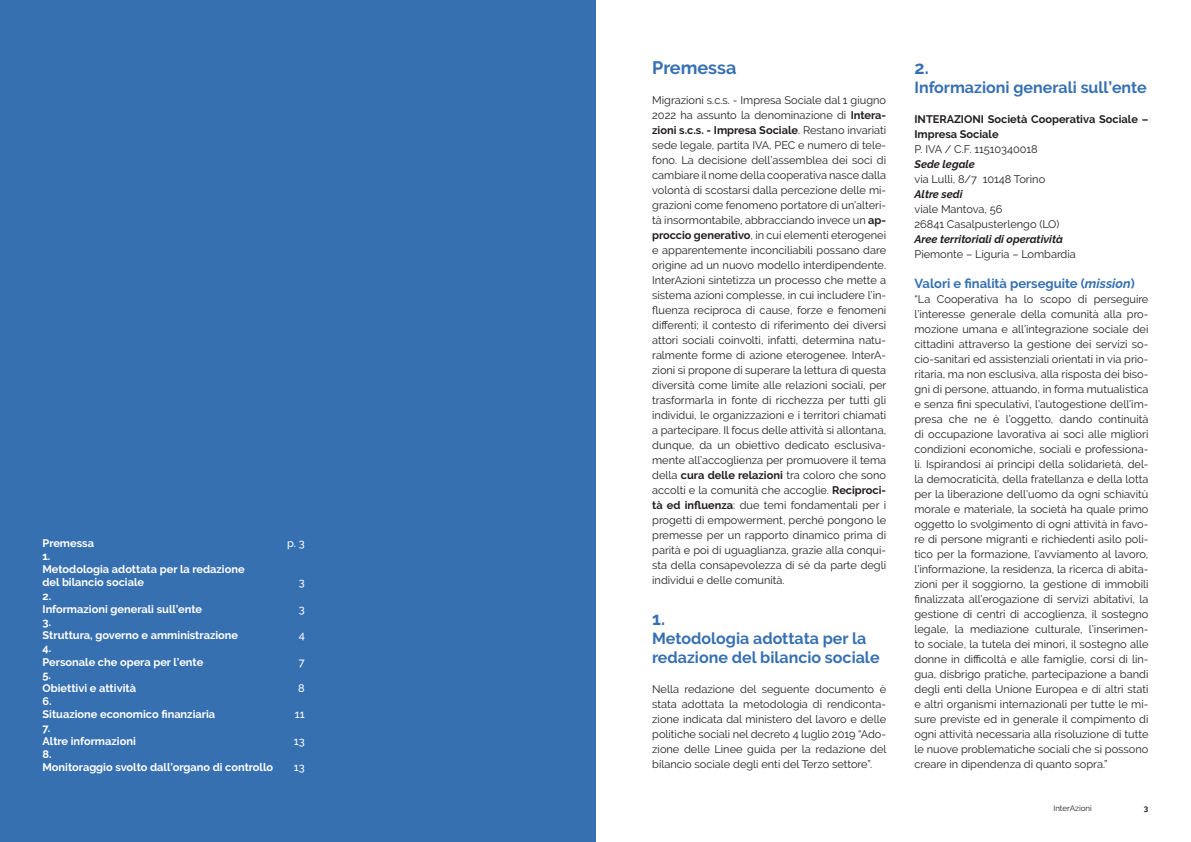
<style>
.page{position:relative;width:1191px;height:842px;background:#fff}
.page>*{position:absolute;margin:0;border:0;box-sizing:border-box;transform-origin:0 0}
.t1{font:700 18px "Raleway";color:#3770b1}
.t2{font:700 16px/19.2px "Raleway";color:#3770b1}
.t3{font:700 13px "Raleway";color:#3770b1}
.t4{font:11px/15px "Raleway";color:#231f20;text-align:justify}
.t5{font:700 11px/13.2px "Raleway";color:#fff}
.t6{font:700 11px/15px "Raleway";color:#231f20}
.t7{font:italic 700 11px "Raleway";color:#231f20}
.t8{font:500 11px "Raleway";color:#fff}
.t9{font:8px "Raleway";color:#231f20}
.t10{font:700 8px "Raleway";color:#231f20}
.s1{font-weight:700}
.s2{font-style:italic}
</style>
<div class="page">
<div style="left:0;top:0;width:595px;height:842px;background:#3770b1"></div>
<p class="t5" style="left:43px;top:536px;width:232px">Premessa<br>1.<br>Metodologia adottata per la redazione<br>del bilancio sociale<br>2.<br>Informazioni generali sull’ente<br>3.<br>Struttura, governo e amministrazione<br>4.<br>Personale che opera per l’ente<br>5.<br>Obiettivi e attività<br>6.<br>Situazione economico finanziaria<br>7.<br>Altre informazioni<br>8.<br>Monitoraggio svolto dall’organo di controllo</p>
<p class="t8" style="left:287px;top:536px;width:19px">p. 3</p>
<p class="t8" style="left:299px;top:576px;width:7px">3</p>
<p class="t8" style="left:299px;top:602px;width:7px">3</p>
<p class="t8" style="left:299px;top:629px;width:8px">4</p>
<p class="t8" style="left:299px;top:655px;width:7px">7</p>
<p class="t8" style="left:298px;top:682px;width:8px">8</p>
<p class="t8" style="left:295px;top:708px;width:11px">11</p>
<p class="t8" style="left:294px;top:734px;width:12px">13</p>
<p class="t8" style="left:294px;top:761px;width:12px">13</p>
<h1 class="t1" style="left:652px;top:57px;width:86px">Premessa</h1>
<p class="t4" style="left:652px;top:92px;width:236px">Migrazioni s.c.s. - Impresa Sociale dal 1 giugno 2022 ha assunto la denominazione di <span class="s1">Intera&shy;zioni s.c.s. - Impresa Sociale</span>. Restano invariati sede legale, partita IVA, PEC e numero di tele&shy;fono. La decisione dell’assemblea dei soci di cambiare il nome della cooperativa nasce dalla volontà di scostarsi dalla percezione delle mi&shy;grazioni come fenomeno portatore di un’alteri&shy;tà insormontabile, abbracciando invece un <span class="s1">ap&shy;proccio generativo</span>, in cui elementi eterogenei e apparentemente inconciliabili possano dare origine ad un nuovo modello interdipendente.<br>InterAzioni sintetizza un processo che mette a sistema azioni complesse, in cui includere l’in&shy;fluenza reciproca di cause, forze e fenomeni differenti; il contesto di riferimento dei diversi attori sociali coinvolti, infatti, determina natu&shy;ralmente forme di azione eterogenee. InterA&shy;zioni si propone di superare la lettura di questa diversità come limite alle relazioni sociali, per trasformarla in fonte di ricchezza per tutti gli individui, le organizzazioni e i territori chiamati a partecipare. Il focus delle attività si allontana, dunque, da un obiettivo dedicato esclusiva&shy;mente all’accoglienza per promuovere il tema della <span class="s1">cura delle relazioni</span> tra coloro che sono accolti e la comunità che accoglie. <span class="s1">Reciproci&shy;tà ed influenza</span>: due temi fondamentali per i progetti di empowerment, perché pongono le premesse per un rapporto dinamico prima di parità e poi di uguaglianza, grazie alla conqui&shy;sta della consapevolezza di sé da parte degli individui e delle comunità.</p>
<h1 class="t1" style="left:652px;top:608px;width:14px">1.</h1>
<h2 class="t2" style="left:652px;top:629px;width:229px">Metodologia adottata per la redazione del bilancio sociale</h2>
<p class="t4" style="left:652px;top:682px;width:236px">Nella redazione del seguente documento è stata adottata la metodologia di rendiconta&shy;zione indicata dal ministero del lavoro e delle politiche sociali nel decreto 4 luglio 2019 “Ado&shy;zione delle Linee guida per la redazione del bilancio sociale degli enti del Terzo settore”.</p>
<h1 class="t1" style="left:914px;top:57px;width:16px">2.</h1>
<h2 class="t2" style="left:914px;top:78px;width:234px">Informazioni generali sull’ente</h2>
<p class="t6" style="left:914px;top:111px;width:235px">INTERAZIONI Società Cooperativa Sociale –<br>Impresa Sociale</p>
<p class="t4" style="left:914px;top:141px;width:125px">P. IVA / C.F. 11510340018</p>
<p class="t7" style="left:914px;top:158px;width:62px">Sede legale</p>
<p class="t4" style="left:914px;top:171px;width:132px">via Lulli, 8/7 10148 Torino</p>
<p class="t7" style="left:914px;top:188px;width:50px">Altre sedi</p>
<p class="t4" style="left:914px;top:201px;width:146px">viale Mantova, 56<br>26841 Casalpusterlengo (LO)</p>
<p class="t7" style="left:914px;top:233px;width:150px">Aree territoriali di operatività</p>
<p class="t4" style="left:914px;top:246px;width:163px">Piemonte – Liguria – Lombardia</p>
<p class="t3" style="left:914px;top:276px;width:222px">Valori e finalità perseguite (<span class="s2">mission</span>)</p>
<p class="t4" style="left:914px;top:291px;width:235px">“La Cooperativa ha lo scopo di perseguire l’interesse generale della comunità alla pro&shy;mozione umana e all’integrazione sociale dei cittadini attraverso la gestione dei servizi so&shy;cio-sanitari ed assistenziali orientati in via prio&shy;ritaria, ma non esclusiva, alla risposta dei biso&shy;gni di persone, attuando, in forma mutualistica e senza fini speculativi, l’autogestione dell’im&shy;presa che ne è l’oggetto, dando continuità di occupazione lavorativa ai soci alle migliori condizioni economiche, sociali e professiona&shy;li. Ispirandosi ai principi della solidarietà, del&shy;la democraticità, della fratellanza e della lotta per la liberazione dell’uomo da ogni schiavitù morale e materiale, la società ha quale primo oggetto lo svolgimento di ogni attività in favo&shy;re di persone migranti e richiedenti asilo poli&shy;tico per la formazione, l’avviamento al lavoro, l’informazione, la residenza, la ricerca di abita&shy;zioni per il soggiorno, la gestione di immobili finalizzata all’erogazione di servizi abitativi, la gestione di centri di accoglienza, il sostegno legale, la mediazione culturale, l’inserimen&shy;to sociale, la tutela dei minori, il sostegno alle donne in difficoltà e alle famiglie, corsi di lin&shy;gua, disbrigo pratiche, partecipazione a bandi degli enti della Unione Europea e di altri stati e altri organismi internazionali per tutte le mi&shy;sure previste ed in generale il compimento di ogni attività necessaria alla risoluzione di tutte le nuove problematiche sociali che si possono creare in dipendenza di quanto sopra.”</p>
<p class="t9" style="left:1053px;top:803px;width:40px">InterAzioni</p>
<p class="t10" style="left:1144px;top:803px;width:6px">3</p>
</div>
